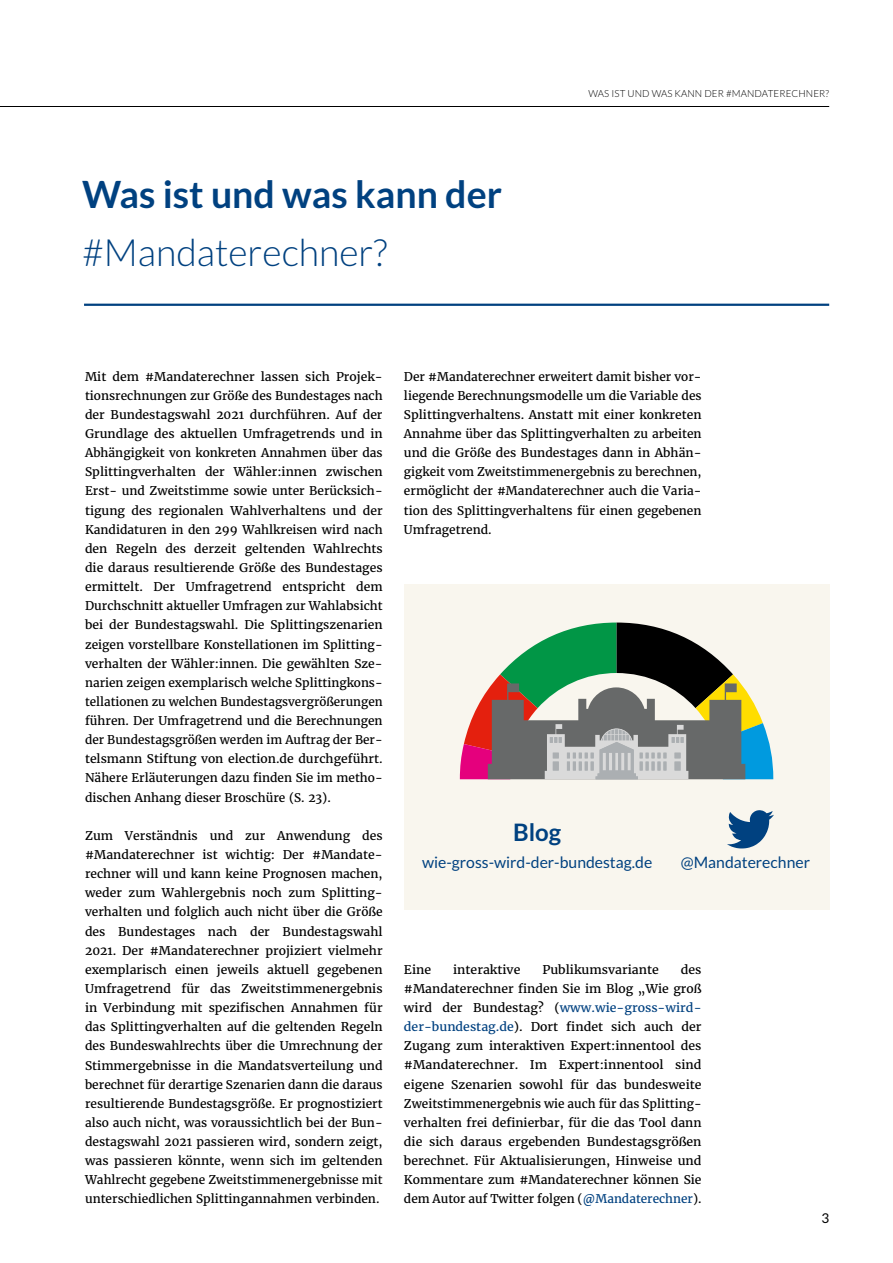
<style>
.page{position:relative;width:893px;height:1263px;background:#fff}
.page>*{position:absolute;margin:0;border:0;box-sizing:border-box;transform-origin:0 0}
.t1{font:700 37.5px "Lato";color:#004180}
.t2{font:300 37.5px "Lato";color:#004180}
.t3{font:700 24px "Lato";color:#004180}
.t4{font:15.75px "Lato";color:#004180}
.t5{font:13.5px "Lato";color:#000}
.t6{font:12px/19.2px "Merriweather";color:#000;text-align:justify}
.t7{font:300 9.75px "Lato";letter-spacing:.01em;color:#000}
.s1{color:#004180}
</style>
<div class="page">
<hr style="left:0;top:106px;width:829px;height:1px;background:#000">
<hr style="left:84px;top:304px;width:745px;height:2px;background:#004180">
<div style="left:404px;top:584px;width:425px;height:325px;background:#f9f6ee"></div>
<svg style="left:460px;top:622px;width:313px;height:157px"></svg>
<svg style="left:727px;top:810px;width:47px;height:38px"></svg>
<h1 class="t1" style="left:82px;top:173px;width:421px">Was ist und was kann der</h1>
<h1 class="t2" style="left:82px;top:232px;width:307px">#Mandaterechner?</h1>
<p class="t7" style="left:588px;top:88px;width:242px">WAS IST UND WAS KANN DER #MANDATERECHNER?</p>
<p class="t6" style="left:85px;top:366px;width:299px">Mit dem #Mandaterechner lassen sich Projek&shy;tionsrechnungen zur Größe des Bundestages nach der Bundestagswahl 2021 durchführen. Auf der Grundlage des aktuellen Umfragetrends und in Abhängigkeit von konkreten Annahmen über das Splittingverhalten der Wähler:innen zwischen Erst- und Zweitstimme sowie unter Berücksich&shy;tigung des regionalen Wahlverhaltens und der Kandidaturen in den 299 Wahlkreisen wird nach den Regeln des derzeit geltenden Wahlrechts die daraus resultierende Größe des Bundestages ermittelt. Der Umfragetrend entspricht dem Durchschnitt aktueller Umfragen zur Wahlabsicht bei der Bundestagswahl. Die Splittingszenarien zeigen vorstellbare Konstellationen im Splitting&shy;verhalten der Wähler:innen. Die gewählten Sze&shy;narien zeigen exemplarisch welche Splittingkons&shy;tellationen zu welchen Bundestagsvergrößerungen führen. Der Umfragetrend und die Berechnungen der Bundestagsgrößen werden im Auftrag der Ber&shy;telsmann Stiftung von election.de durchgeführt.<br>Nähere Erläuterungen dazu finden Sie im metho&shy;dischen Anhang dieser Broschüre (S. 23).</p>
<p class="t6" style="left:85px;top:826px;width:299px">Zum Verständnis und zur Anwendung des #Mandaterechner ist wichtig: Der #Mandate&shy;rechner will und kann keine Prognosen machen, weder zum Wahlergebnis noch zum Splitting&shy;verhalten und folglich auch nicht über die Größe des Bundestages nach der Bundestagswahl 2021. Der #Mandaterechner projiziert vielmehr exemplarisch einen jeweils aktuell gegebenen Umfragetrend für das Zweitstimmenergebnis in Verbindung mit spezifischen Annahmen für das Splittingverhalten auf die geltenden Regeln des Bundeswahlrechts über die Umrechnung der Stimmergebnisse in die Mandatsverteilung und berechnet für derartige Szenarien dann die daraus resultierende Bundestagsgröße. Er prognostiziert also auch nicht, was voraussichtlich bei der Bun&shy;destagswahl 2021 passieren wird, sondern zeigt, was passieren könnte, wenn sich im geltenden Wahlrecht gegebene Zweitstimmenergebnisse mit unterschiedlichen Splittingannahmen verbinden.</p>
<p class="t6" style="left:404px;top:366px;width:299px">Der #Mandaterechner erweitert damit bisher vor&shy;liegende Berechnungsmodelle um die Variable des Splittingverhaltens. Anstatt mit einer konkreten Annahme über das Splittingverhalten zu arbeiten und die Größe des Bundestages dann in Abhän&shy;gigkeit vom Zweitstimmenergebnis zu berechnen, ermöglicht der #Mandaterechner auch die Varia&shy;tion des Splittingverhaltens für einen gegebenen Umfragetrend.</p>
<h2 class="t3" style="left:513px;top:818px;width:50px">Blog</h2>
<h3 class="t4" style="left:422px;top:853px;width:232px">wie-gross-wird-der-bundestag.de</h3>
<h3 class="t4" style="left:681px;top:853px;width:131px">@Mandaterechner</h3>
<p class="t6" style="left:404px;top:960px;width:299px;text-indent:277px">des #Mandaterechner finden Sie im Blog „Wie groß wird der Bundestag? (<span class="s1">www.wie-gross-wird&shy;der-bundestag.de</span>). Dort findet sich auch der Zugang zum interaktiven Expert:innentool des #Mandaterechner. Im Expert:innentool sind eigene Szenarien sowohl für das bundesweite Zweitstimmenergebnis wie auch für das Splitting&shy;verhalten frei definierbar, für die das Tool dann die sich daraus ergebenden Bundestagsgrößen berechnet. Für Aktualisierungen, Hinweise und Kommentare zum #Mandaterechner können Sie dem Autor auf Twitter folgen (<span class="s1">@Mandaterechner</span>).</p>
<p class="t6" style="left:404px;top:960px;width:29px">Eine</p>
<p class="t6" style="left:453px;top:960px;width:69px">interaktive</p>
<p class="t6" style="left:542px;top:960px;width:118px">Publikumsvariante</p>
<p class="t5" style="left:821px;top:1210px;width:9px">3</p>
</div>
